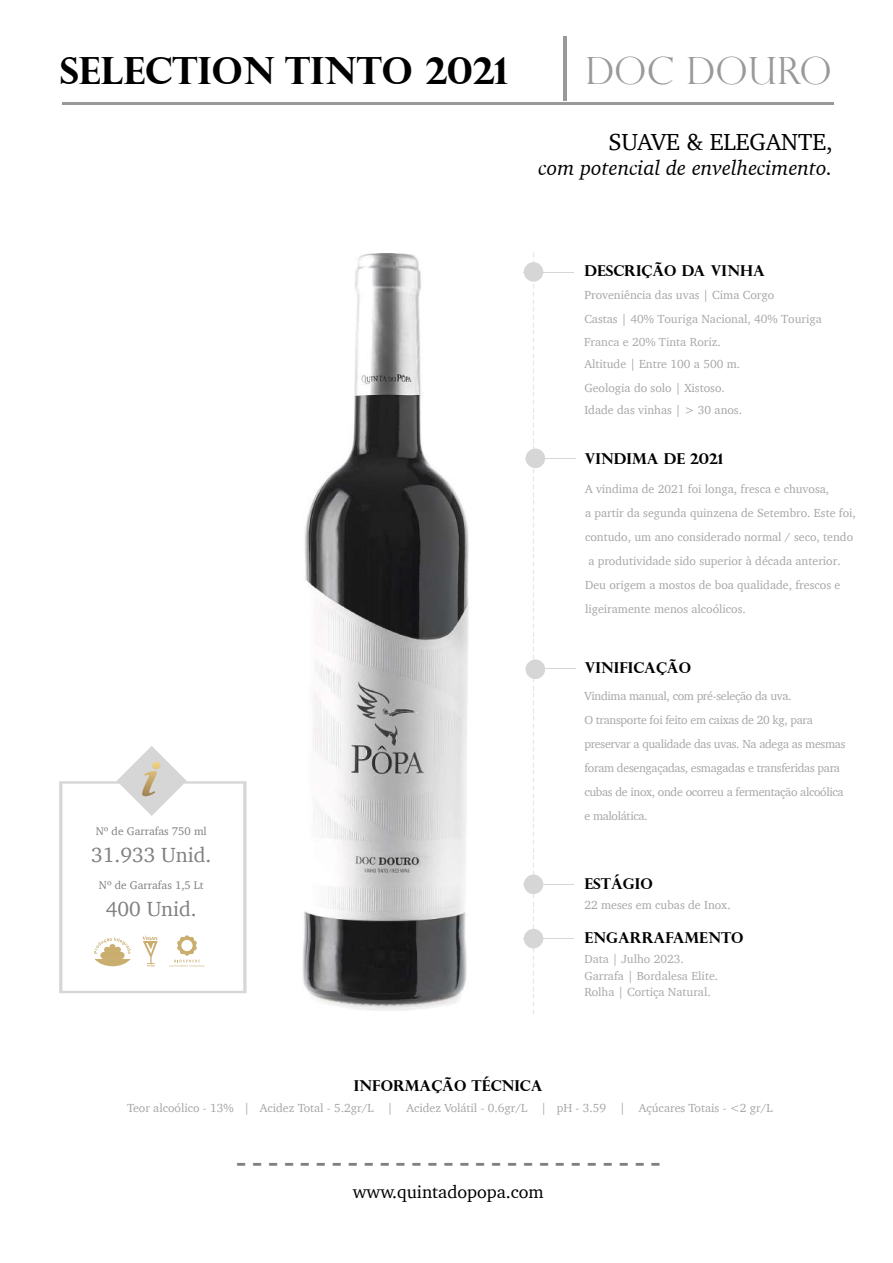
<style>
.page{position:relative;width:893px;height:1263px;background:#fff}
.page>*{position:absolute;margin:0;border:0;box-sizing:border-box;transform-origin:0 0}
.t1{font:700 37.5px "Perpetua Titling";color:#000}
.t2{font:300 37.5px "Perpetua Titling";color:#999}
.t3{font:700 29.7px "Perpetua Titling";color:#808080}
.t4{font:23.85px "Charter";color:#000}
.t5{font:italic 21px "Charter";color:#000}
.t6{font:21px "Charter";color:#808080}
.t7{font:18px "Charter";color:#000}
.t8{font:700 15px "Perpetua Titling";color:#000}
.t9{font:12px/24px "Charter";color:#a6a6a6}
.t10{font:12px/24px "Charter";letter-spacing:-.025em;color:#a6a6a6}
.t11{font:12px/16.5px "Charter";color:#a8a8a8}
.t12{font:11.4px "Charter";color:#808080}
.t13{font:700 6.75px "Charter";color:#d6d6d6;scale:2.87 1}
.s1{color:#a8a8a8}
</style>
<div class="page">
<img style="left:302px;top:253px;width:167px;height:758px">
<svg style="left:524px;top:262px;width:19px;height:20px"></svg>
<hr style="left:524px;top:272px;width:50px;height:1px;background:#d6d6d6">
<svg style="left:526px;top:449px;width:19px;height:19px"></svg>
<hr style="left:526px;top:458px;width:50px;height:1px;background:#d6d6d6">
<svg style="left:526px;top:659px;width:19px;height:20px"></svg>
<hr style="left:526px;top:668px;width:50px;height:1px;background:#d6d6d6">
<svg style="left:524px;top:875px;width:19px;height:19px"></svg>
<hr style="left:524px;top:884px;width:50px;height:1px;background:#d6d6d6">
<svg style="left:524px;top:929px;width:19px;height:19px"></svg>
<hr style="left:524px;top:939px;width:50px;height:1px;background:#d6d6d6">
<hr style="left:63px;top:102px;width:771px;height:2px;background:#999">
<hr style="left:564px;top:37px;width:3px;height:64px;background:#999">
<svg style="left:59px;top:746px;width:188px;height:247px"></svg>
<h1 class="t1" style="left:60px;top:47px;width:450px">SELECTION TINTO 2021</h1>
<h1 class="t2" style="left:585px;top:48px;width:248px">DOC DOURO</h1>
<p class="t12" style="left:96px;top:821px;width:112px">Nº de Garrafas 750 ml</p>
<h3 class="t6" style="left:91px;top:836px;width:122px">31.933 Unid.</h3>
<p class="t12" style="left:99px;top:875px;width:106px">Nº de Garrafas 1,5 Lt</p>
<h3 class="t6" style="left:106px;top:890px;width:92px">400 Unid.</h3>
<h3 class="t4" style="left:608px;top:121px;width:226px">SUAVE &amp; ELEGANTE,</h3>
<h3 class="t5" style="left:539px;top:150px;width:296px">com potencial de envelhecimento.</h3>
<p class="t13" style="left:540px;top:252px;width:267px;rotate:90deg">---------------------------------------------------------------------------------------------------</p>
<p class="t8" style="left:584px;top:262px;width:182px">DESCRIÇÃO DA VINHA</p>
<p class="t9" style="left:584px;top:282px;width:239px">Proveniência das uvas | Cima Corgo<br>Castas | <span class="s1">40% Touriga Nacional, 40% Touriga</span></p>
<p class="t9" style="left:584px;top:351px;width:157px">Altitude | Entre 100 a 500 m.<br>Geologia do solo | Xistoso.</p>
<p class="t9" style="left:584px;top:398px;width:159px">Idade das vinhas | &gt; 30 anos.</p>
<p class="t11" style="left:584px;top:334px;width:138px">Franca e 20% Tinta Roriz.</p>
<p class="t8" style="left:584px;top:450px;width:140px">VINDIMA de 2021</p>
<p class="t9" style="left:585px;top:477px;width:272px">A vindima de 2021 foi longa, fresca e chuvosa,<br>a partir da segunda quinzena de Setembro. Este foi, contudo, um ano considerado normal / seco, tendo a produtividade sido superior à década anterior.<br>Deu origem a mostos de boa qualidade, frescos e ligeiramente menos alcoólicos.</p>
<p class="t8" style="left:584px;top:658px;width:108px">VINIFICAÇÃO</p>
<p class="t10" style="left:584px;top:683px;width:263px">Vindima manual, com pré-seleção da uva.<br>O transporte foi feito em caixas de 20 kg, para preservar a qualidade das uvas. Na adega as mesmas foram desengaçadas, esmagadas e transferidas para cubas de inox, onde ocorreu a fermentação alcoólica e malolática.</p>
<p class="t8" style="left:584px;top:874px;width:70px">ESTÁGIO</p>
<p class="t9" style="left:584px;top:893px;width:148px">22 meses em cubas de Inox.</p>
<p class="t8" style="left:584px;top:928px;width:161px">ENGARRAFAMENTO</p>
<p class="t11" style="left:584px;top:950px;width:135px">Data | Julho 2023.<br>Garrafa | Bordalesa Elite.<br>Rolha | Cortiça Natural.</p>
<p class="t8" style="left:354px;top:1076px;width:190px">INFORMAÇÃO TÉCNICA</p>
<p class="t9" style="left:127px;top:1096px;width:647px">Teor alcoólico - 13% | Acidez Total - 5.2gr/L | Acidez Volátil - 0.6gr/L | pH - 3.59 | Açúcares Totais - &lt;2 gr/L</p>
<h2 class="t3" style="left:236px;top:1146px;width:426px">- - - - - - - - - - - - - - - - - - - - - - - - - - -</h2>
<h3 class="t7" style="left:353px;top:1176px;width:193px">www.quintadopopa.com</h3>
</div>
